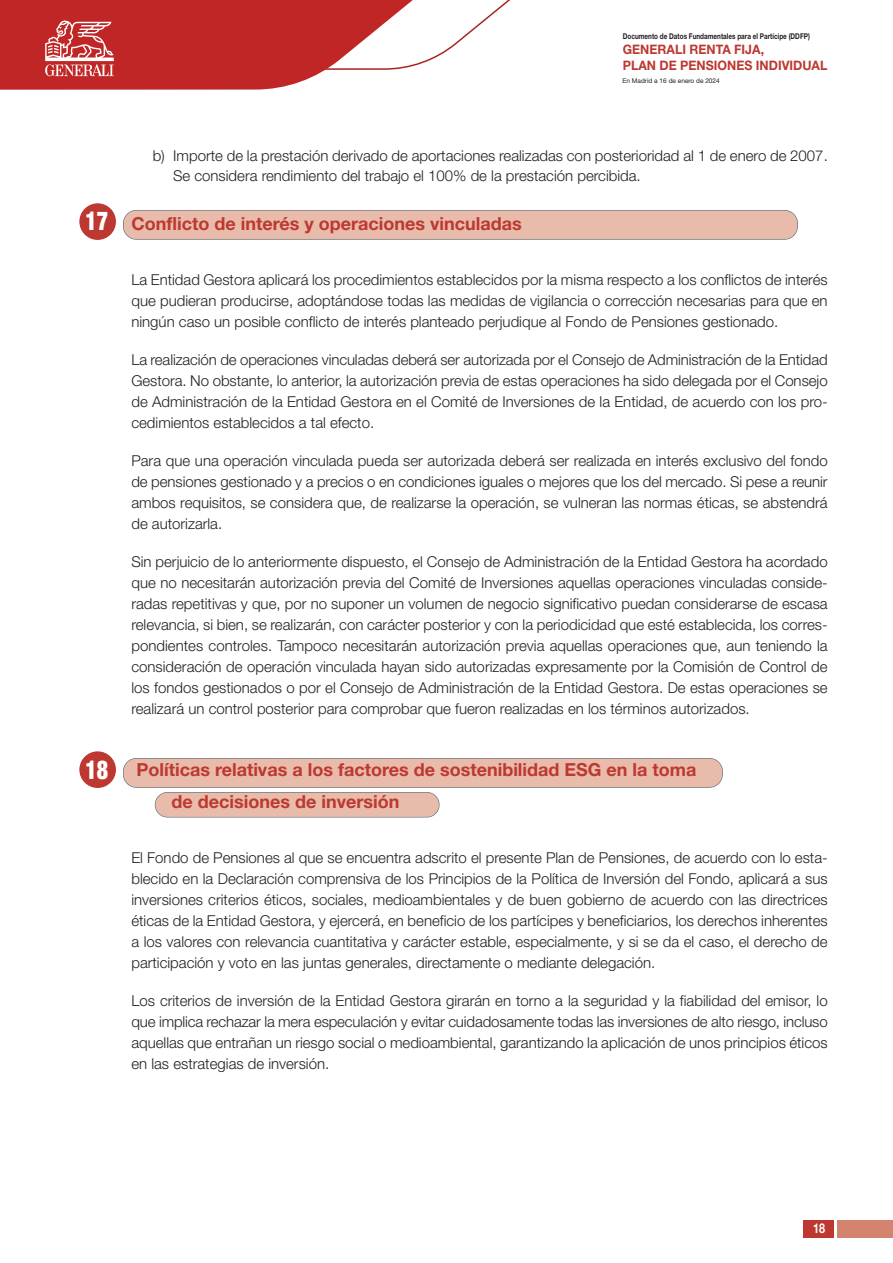
<style>
.page{position:relative;width:893px;height:1263px;background:#fff}
.page>*{position:absolute;margin:0;border:0;box-sizing:border-box;transform-origin:0 0}
.t1{font:900 condensed 26.1px "Helvetica Neue LT Std";color:#fff;scale:.84 1}
.t2{font:700 18px/32.2px "Helvetica Neue LT Std";color:#bd3831}
.t3{font:300 15px/21px "Helvetica Neue LT Std";color:#231f20;text-align:justify}
.t4{font:700 13.5px "Helvetica Neue LT Std";color:#fff;scale:.8 1}
.t5{font:700 13.05px/15.8px "Helvetica Neue LT Std";color:#bd3831;scale:.95 1}
.t6{font:700 7.95px "Helvetica Neue LT Std";color:#231f20;scale:.8 1}
.t7{font:6.6px "Helvetica Neue LT Std";color:#231f20}
</style>
<div class="page">
<div style="left:124px;top:759px;width:598px;height:28px;background:#e8bbab;border-radius:13px"></div>
<div style="left:123px;top:758px;width:600px;height:30px;border:2px solid #6c6d70;border-radius:14px"></div>
<div style="left:79px;top:751px;width:37px;height:37px;background:#bd3831;border-radius:50%"></div>
<div style="left:156px;top:793px;width:283px;height:24px;background:#e8bbab;border-radius:12px"></div>
<div style="left:155px;top:792px;width:285px;height:25px;border:2px solid #6c6d70;border-radius:13px"></div>
<div style="left:124px;top:211px;width:673px;height:28px;background:#e8bbab;border-radius:13px"></div>
<div style="left:123px;top:210px;width:675px;height:30px;border:2px solid #6c6d70;border-radius:14px"></div>
<div style="left:79px;top:203px;width:37px;height:37px;background:#bd3831;border-radius:50%"></div>
<div style="left:838px;top:1220px;width:55px;height:18px;background:#d4846e"></div>
<div style="left:803px;top:1220px;width:31px;height:18px;background:#bd3831"></div>
<div style="left:1px;top:0;width:298px;height:90px;background:#c02625"></div>
<svg style="left:45px;top:0;width:465px;height:82px"></svg>
<p class="t6" style="left:623px;top:33px;width:235px">Documento de Datos Fundamentales para el Partícipe (DDFP)</p>
<p class="t5" style="left:623px;top:43px;width:217px">GENERALI RENTA FIJA,<br>PLAN DE PENSIONES INDIVIDUAL</p>
<p class="t7" style="left:622px;top:78px;width:99px">En Madrid a 16 de enero de 2024</p>
<h1 class="t1" style="left:85px;top:212px;width:29px">17</h1>
<h1 class="t1" style="left:85px;top:760px;width:29px">18</h1>
<p class="t3" style="left:173px;top:147px;width:656px;line-height:19.5px;text-indent:-20px">b) Importe de la prestación derivado de aportaciones realizadas con posterioridad al 1 de enero de 2007.<br>Se considera rendimiento del trabajo el 100% de la prestación percibida.</p>
<p class="t2" style="left:131px;top:209px;width:392px">Conflicto de interés y operaciones vinculadas</p>
<p class="t3" style="left:131px;top:270px;width:698px">La Entidad Gestora aplicará los procedimientos establecidos por la misma respecto a los conflictos de interés que pudieran producirse, adoptándose todas las medidas de vigilancia o corrección necesarias para que en ningún caso un posible conflicto de interés planteado perjudique al Fondo de Pensiones gestionado.</p>
<p class="t3" style="left:131px;top:350px;width:698px">La realización de operaciones vinculadas deberá ser autorizada por el Consejo de Administración de la Entidad Gestora. No obstante, lo anterior, la autorización previa de estas operaciones ha sido delegada por el Consejo de Administración de la Entidad Gestora en el Comité de Inversiones de la Entidad, de acuerdo con los pro&shy;cedimientos establecidos a tal efecto.</p>
<p class="t3" style="left:131px;top:451px;width:698px">Para que una operación vinculada pueda ser autorizada deberá ser realizada en interés exclusivo del fondo de pensiones gestionado y a precios o en condiciones iguales o mejores que los del mercado. Si pese a reunir ambos requisitos, se considera que, de realizarse la operación, se vulneran las normas éticas, se abstendrá de autorizarla.</p>
<p class="t3" style="left:131px;top:552px;width:698px">Sin perjuicio de lo anteriormente dispuesto, el Consejo de Administración de la Entidad Gestora ha acordado que no necesitarán autorización previa del Comité de Inversiones aquellas operaciones vinculadas conside&shy;radas repetitivas y que, por no suponer un volumen de negocio significativo puedan considerarse de escasa relevancia, si bien, se realizarán, con carácter posterior y con la periodicidad que esté establecida, los corres&shy;pondientes controles. Tampoco necesitarán autorización previa aquellas operaciones que, aun teniendo la consideración de operación vinculada hayan sido autorizadas expresamente por la Comisión de Control de los fondos gestionados o por el Consejo de Administración de la Entidad Gestora. De estas operaciones se realizará un control posterior para comprobar que fueron realizadas en los términos autorizados.</p>
<p class="t2" style="left:171px;top:755px;width:527px;text-indent:-35px">Políticas relativas a los factores de sostenibilidad ESG en la toma de decisiones de inversión</p>
<p class="t3" style="left:131px;top:849px;width:698px">El Fondo de Pensiones al que se encuentra adscrito el presente Plan de Pensiones, de acuerdo con lo esta&shy;blecido en la Declaración comprensiva de los Principios de la Política de Inversión del Fondo, aplicará a sus inversiones criterios éticos, sociales, medioambientales y de buen gobierno de acuerdo con las directrices éticas de la Entidad Gestora, y ejercerá, en beneficio de los partícipes y beneficiarios, los derechos inherentes a los valores con relevancia cuantitativa y carácter estable, especialmente, y si se da el caso, el derecho de participación y voto en las juntas generales, directamente o mediante delegación.</p>
<p class="t3" style="left:131px;top:992px;width:698px">Los criterios de inversión de la Entidad Gestora girarán en torno a la seguridad y la fiabilidad del emisor, lo que implica rechazar la mera especulación y evitar cuidadosamente todas las inversiones de alto riesgo, incluso aquellas que entrañan un riesgo social o medioambiental, garantizando la aplicación de unos principios éticos en las estrategias de inversión.</p>
<p class="t4" style="left:813px;top:1223px;width:17px">18</p>
</div>
